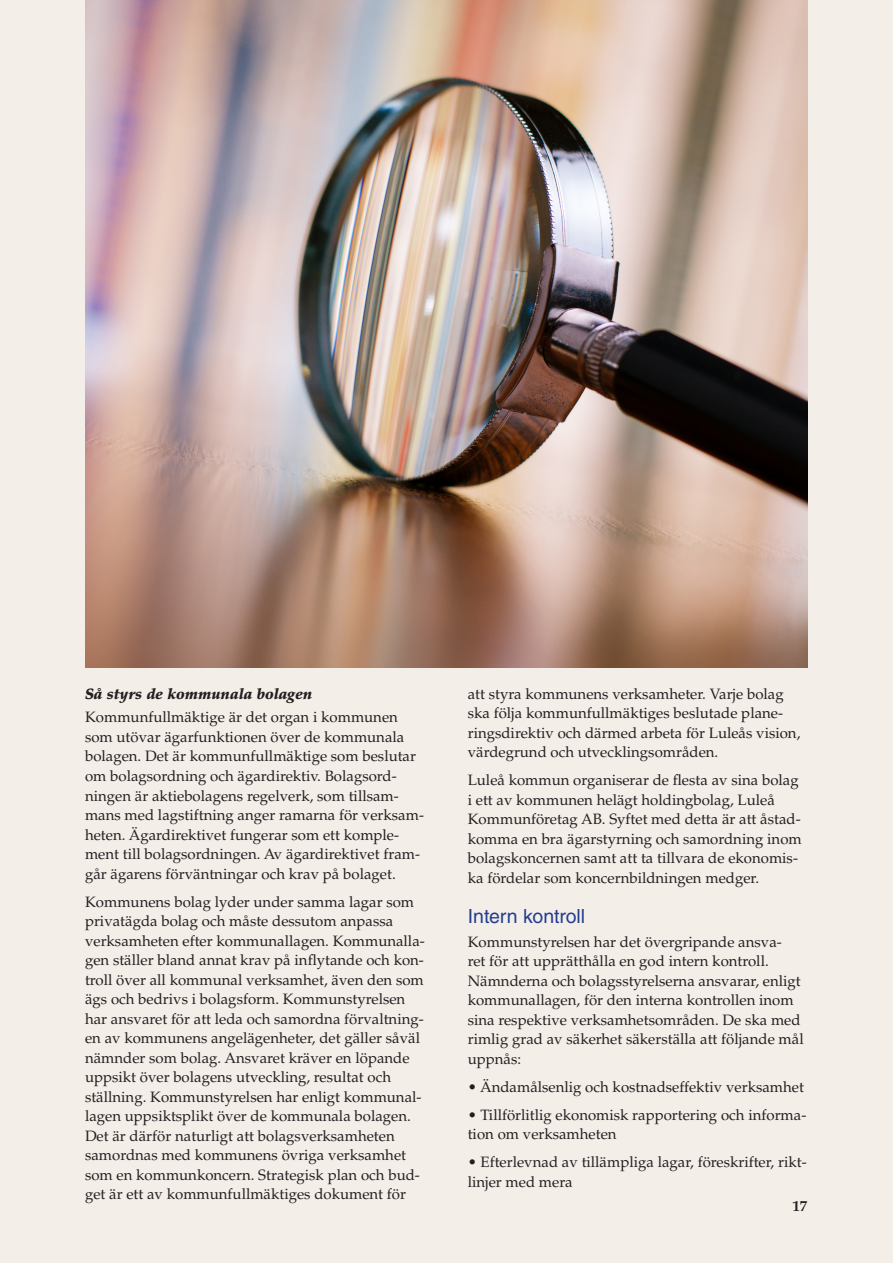
<style>
.page{position:relative;width:893px;height:1263px;background:#f4eee9}
.page>*{position:absolute;margin:0;border:0;box-sizing:border-box;transform-origin:0 0}
.subtitulo_2{font:19.5px "Helvetica LT Std";color:#253f8e}
.bröd{font:15px/19.5px "Palatino LT Std";color:#231f20}
.rub_3{font:italic 900 15px "Palatino LT Std";color:#231f20}
.t1{font:700 15px "Palatino LT Std";color:#231f20}
</style>
<div class="page">
<img style="left:85px;top:0;width:723px;height:668px">
<p class="rub_3" style="left:85px;top:685px;width:229px">Så styrs de kommunala bolagen</p>
<p class="bröd" style="left:85px;top:708px;width:340px">Kommunfullmäktige är det organ i kommunen som utövar ägarfunktionen över de kommunala bolagen. Det är kommunfullmäktige som beslutar om bolagsordning och ägardirektiv. Bolagsord&shy;ningen är aktiebolagens regelverk, som tillsam&shy;mans med lagstiftning anger ramarna för verksam&shy;heten. Ägardirektivet fungerar som ett komple&shy;ment till bolagsordningen. Av ägardirektivet fram&shy;går ägarens förväntningar och krav på bolaget.</p>
<p class="bröd" style="left:85px;top:892px;width:341px">Kommunens bolag lyder under samma lagar som privatägda bolag och måste dessutom anpassa verksamheten efter kommunallagen. Kommunalla&shy;gen ställer bland annat krav på inflytande och kon&shy;troll över all kommunal verksamhet, även den som ägs och bedrivs i bolagsform. Kommunstyrelsen har ansvaret för att leda och samordna förvaltning&shy;en av kommunens angelägenheter, det gäller såväl nämnder som bolag. Ansvaret kräver en löpande uppsikt över bolagens utveckling, resultat och ställning. Kommunstyrelsen har enligt kommunal&shy;lagen uppsiktsplikt över de kommunala bolagen.<br>Det är därför naturligt att bolagsverksamheten samordnas med kommunens övriga verksamhet som en kommunkoncern. Strategisk plan och bud&shy;get är ett av kommunfullmäktiges dokument för</p>
<p class="bröd" style="left:468px;top:684px;width:334px">att styra kommunens verksamheter. Varje bolag ska följa kommunfullmäktiges beslutade plane&shy;ringsdirektiv och därmed arbeta för Luleås vision, värdegrund och utvecklingsområden.</p>
<p class="bröd" style="left:468px;top:771px;width:335px">Luleå kommun organiserar de flesta av sina bolag i ett av kommunen helägt holdingbolag, Luleå Kommunföretag AB. Syftet med detta är att åstad&shy;komma en bra ägarstyrning och samordning inom bolagskoncernen samt att ta tillvara de ekonomis&shy;ka fördelar som koncernbildningen medger.</p>
<p class="subtitulo_2" style="left:468px;top:905px;width:119px">Intern kontroll</p>
<p class="bröd" style="left:468px;top:932px;width:337px">Kommunstyrelsen har det övergripande ansva-<br>ret för att upprätthålla en god intern kontroll.<br>Nämnderna och bolagsstyrelserna ansvarar, enligt kommunallagen, för den interna kontrollen inom sina respektive verksamhetsområden. De ska med rimlig grad av säkerhet säkerställa att följande mål uppnås:</p>
<p class="bröd" style="left:468px;top:1077px;width:338px">• Ändamålsenlig och kostnadseffektiv verksamhet</p>
<p class="bröd" style="left:468px;top:1105px;width:340px">• Tillförlitlig ekonomisk rapportering och informa&shy;tion om verksamheten</p>
<p class="bröd" style="left:468px;top:1153px;width:340px">• Efterlevnad av tillämpliga lagar, föreskrifter, rikt&shy;linjer med mera</p>
<p class="t1" style="left:792px;top:1197px;width:16px">17</p>
</div>
